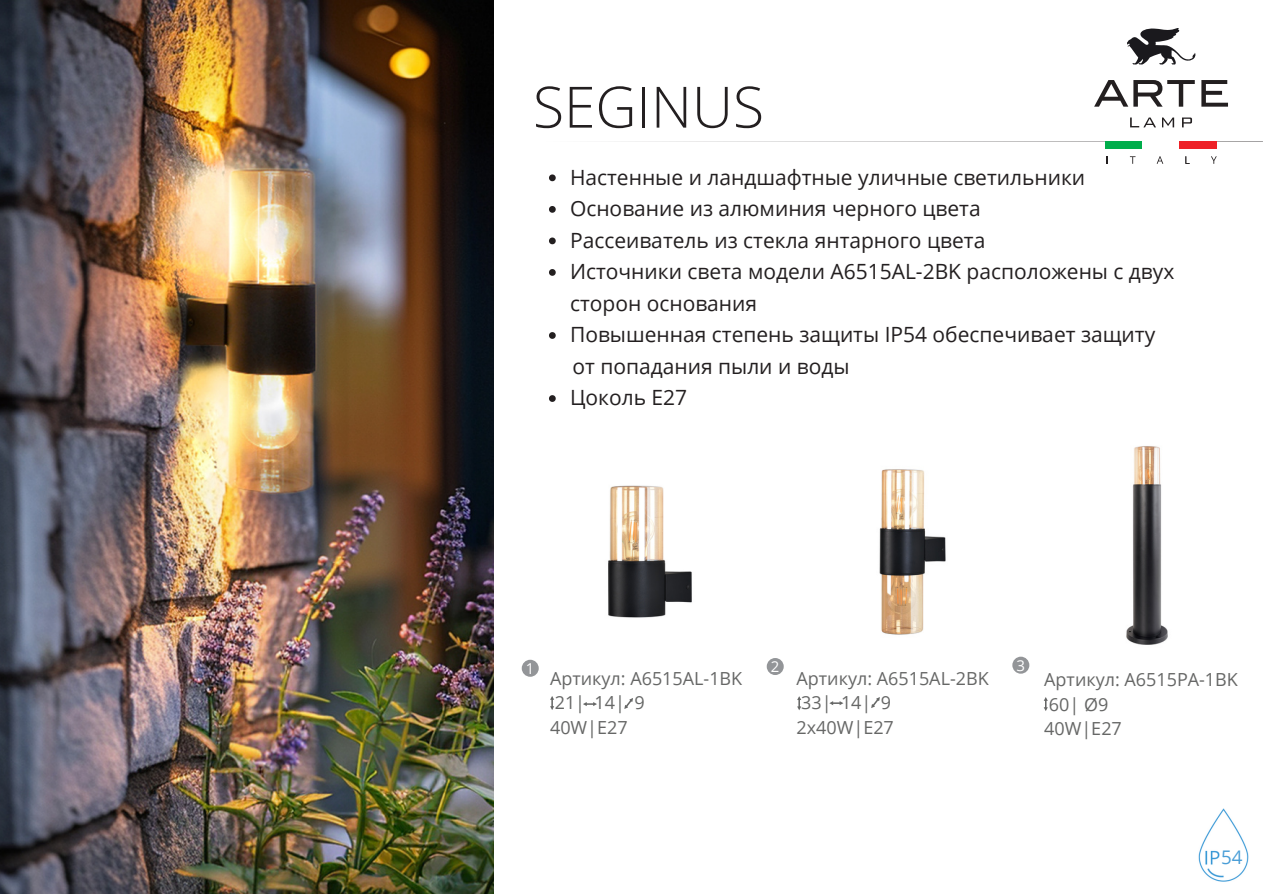
<style>
.page{position:relative;width:1263px;height:894px;background:#fff}
.page>*{position:absolute;margin:0;border:0;box-sizing:border-box;transform-origin:0 0}
.t1{font:300 57px "Open Sans";color:#231f20}
.t2{font:21px/31.5px "Open Sans";color:#231f20}
.t3{font:18.75px "Open Sans";color:#4a9ed7}
.t4{font:18px "Open Sans";color:#666766}
.t5{font:15px "Open Sans";color:#fff}
</style>
<div class="page">
<svg style="left:1127px;top:28px;width:68px;height:36px"></svg>
<hr style="left:533px;top:141px;width:730px;height:1px;background:#231f20">
<div style="left:1106px;top:141px;width:37px;height:7px;background:#00ad4b"></div>
<div style="left:1143px;top:141px;width:36px;height:7px;background:#fff"></div>
<div style="left:1179px;top:141px;width:37px;height:7px;background:#ee2127"></div>
<svg style="left:1130px;top:156px;width:5px;height:8px"></svg>
<svg style="left:1157px;top:156px;width:6px;height:8px"></svg>
<svg style="left:1185px;top:156px;width:4px;height:8px"></svg>
<svg style="left:1211px;top:156px;width:6px;height:8px"></svg>
<svg style="left:1094px;top:80px;width:101px;height:27px"></svg>
<svg style="left:1201px;top:80px;width:27px;height:27px"></svg>
<svg style="left:1130px;top:117px;width:26px;height:10px"></svg>
<svg style="left:1162px;top:117px;width:12px;height:10px"></svg>
<svg style="left:1182px;top:117px;width:10px;height:10px"></svg>
<div style="left:522px;top:659px;width:17px;height:17px;background:#939598;border-radius:50%"></div>
<svg style="left:550px;top:696px;width:4px;height:13px"></svg>
<div style="left:767px;top:657px;width:17px;height:17px;background:#939598;border-radius:50%"></div>
<svg style="left:1044px;top:697px;width:4px;height:14px"></svg>
<div style="left:1012px;top:656px;width:17px;height:17px;background:#939598;border-radius:50%"></div>
<svg style="left:797px;top:696px;width:4px;height:14px"></svg>
<img style="left:1126px;top:446px;width:42px;height:199px">
<img style="left:879px;top:469px;width:67px;height:166px">
<img style="left:608px;top:485px;width:84px;height:133px">
<svg style="left:583px;top:702px;width:14px;height:4px"></svg>
<svg style="left:624px;top:698px;width:9px;height:11px"></svg>
<svg style="left:829px;top:701px;width:14px;height:4px"></svg>
<svg style="left:871px;top:697px;width:9px;height:11px"></svg>
<img style="left:1198px;top:808px;width:51px;height:73px">
<div style="left:1220px;top:847px;width:23px;height:19px;background:#fff"></div>
<img style="left:0;top:0;width:494px;height:893px">
<svg style="left:549px;top:174px;width:7px;height:7px"></svg>
<svg style="left:549px;top:206px;width:7px;height:7px"></svg>
<svg style="left:549px;top:237px;width:7px;height:7px"></svg>
<svg style="left:549px;top:269px;width:7px;height:7px"></svg>
<svg style="left:549px;top:332px;width:7px;height:7px"></svg>
<svg style="left:549px;top:395px;width:7px;height:7px"></svg>
<p class="t1" style="left:533px;top:67px;width:232px">SEGINUS</p>
<p class="t2" style="left:570px;top:161px;width:517px">Настенные и ландшафтные уличные светильники</p>
<p class="t2" style="left:570px;top:192px;width:412px">Основание из алюминия черного цвета</p>
<p class="t2" style="left:570px;top:224px;width:417px">Рассеиватель из стекла янтарного цвета</p>
<p class="t2" style="left:570px;top:255px;width:606px">Источники света модели A6515AL-2BK расположены с двух сторон основания</p>
<p class="t2" style="left:570px;top:318px;width:587px">Повышенная степень защиты IP54 обеспечивает защиту</p>
<p class="t2" style="left:572px;top:350px;width:279px">от попадания пыли и воды</p>
<p class="t2" style="left:570px;top:381px;width:119px">Цоколь E27</p>
<p class="t5" style="left:526px;top:657px;width:10px">1</p>
<p class="t5" style="left:771px;top:655px;width:10px">2</p>
<p class="t5" style="left:1016px;top:654px;width:10px">3</p>
<p class="t4" style="left:550px;top:665px;width:194px">Артикул: A6515AL-1BK</p>
<h1 class="t4" style="left:555px;top:690px;width:91px">21| 14| 9</h1>
<p class="t4" style="left:550px;top:714px;width:79px">40W|E27</p>
<p class="t4" style="left:796px;top:665px;width:194px">Артикул: A6515AL-2BK</p>
<h3 class="t4" style="left:801px;top:690px;width:91px">33| 14| 9</h3>
<p class="t4" style="left:796px;top:714px;width:99px">2x40W|E27</p>
<p class="t4" style="left:1044px;top:666px;width:195px">Артикул: A6515PA-1BK</p>
<p class="t4" style="left:1049px;top:691px;width:61px">60| Ø9</p>
<p class="t4" style="left:1044px;top:716px;width:79px">40W|E27</p>
<p class="t3" style="left:1221px;top:843px;width:23px">54</p>
</div>
